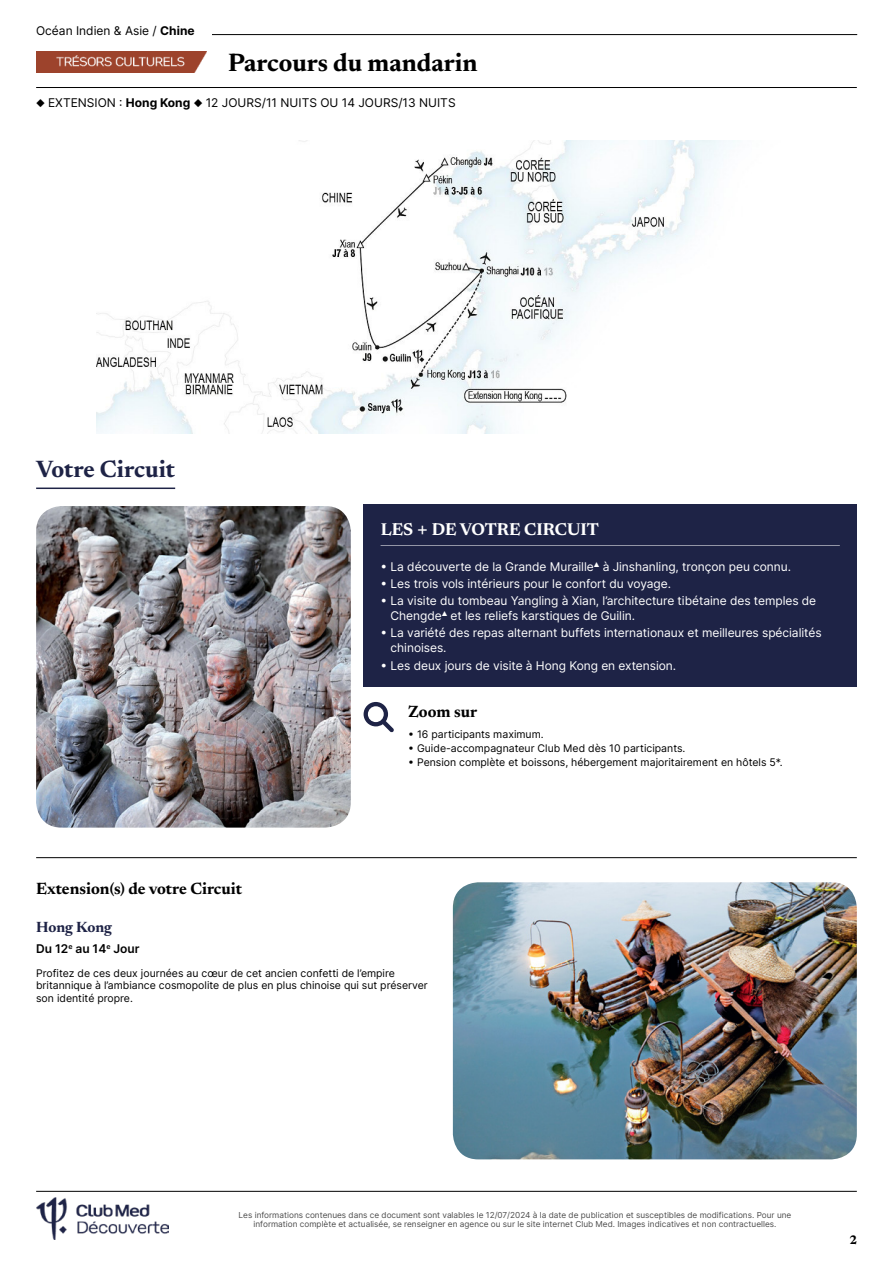
<style>
.page{position:relative;width:893px;height:1263px;background:#fff}
.page>*{position:absolute;margin:0;border:0;box-sizing:border-box;transform-origin:0 0}
.t1{font:700 25.5px "Newsreader 24 pt";color:#000}
.t2{font:700 24px "Newsreader 24 pt";color:#1e2346}
.t3{font:700 17.25px "Newsreader 24 pt";color:#fff}
.t4{font:700 16.5px "Newsreader 24 pt";color:#000}
.t5{font:700 15px "Newsreader 24 pt";color:#1e2346}
.t6{font:700 12.6px "Newsreader 24 pt";color:#000}
.t7{font:12px/15px "Inter";letter-spacing:-.005em;color:#fff}
.t8{font:12px "Inter";color:#000}
.t9{font:600 12px "Inter";color:#000}
.t10{font:10.5px/12.6px "Inter";color:#000}
.t11{font:8.25px/9px "Inter";color:#4d4d4d;text-align:center}
.s1{font-weight:700}
.s2{font-size:22.5px}
</style>
<div class="page">
<hr style="left:64px;top:34px;width:793px;height:1px;background:#000">
<img style="left:36px;top:51px;width:171px;height:21px">
<hr style="left:36px;top:87px;width:821px;height:1px;background:#000">
<div style="left:36px;top:26px;width:176px;height:17px;background:#fff"></div>
<hr style="left:36px;top:1191px;width:821px;height:1px;background:#000">
<img style="left:36px;top:1197px;width:132px;height:42px">
<img style="left:453px;top:882px;width:404px;height:277px">
<div style="left:364px;top:505px;width:493px;height:47px;background:#1e2346"></div>
<hr style="left:381px;top:545px;width:459px;height:2px;background:#fff">
<div style="left:364px;top:546px;width:493px;height:42px;background:#1e2346"></div>
<div style="left:364px;top:580px;width:493px;height:57px;background:#1e2346"></div>
<div style="left:364px;top:612px;width:493px;height:57px;background:#1e2346"></div>
<div style="left:364px;top:644px;width:493px;height:43px;background:#1e2346"></div>
<svg style="left:364px;top:702px;width:30px;height:30px"></svg>
<img style="left:36px;top:506px;width:315px;height:322px">
<hr style="left:36px;top:857px;width:821px;height:1px;background:#000">
<hr style="left:36px;top:487px;width:139px;height:2px;background:#1e2346">
<img style="left:97px;top:140px;width:638px;height:294px">
<p class="t8" style="left:36px;top:22px;width:160px">Océan Indien &amp; Asie / <span class="s1">Chine</span></p>
<h1 class="t1" style="left:228px;top:44px;width:251px">Parcours du mandarin</h1>
<p class="t8" style="left:36px;top:93px;width:421px">◆ EXTENSION : <span class="s1">Hong Kong</span> ◆ 12 JOURS/11 NUITS OU 14 JOURS/13 NUITS</p>
<h2 class="t2" style="left:36px;top:452px;width:141px">Votre Circuit</h2>
<h3 class="t3" style="left:381px;top:517px;width:220px">LES <span class="s2">+</span> DE VOTRE CIRCUIT</h3>
<p class="t7" style="left:381px;top:559px;width:412px">• La découverte de la Grande Muraille▲ à Jinshanling, tronçon peu connu.</p>
<p class="t7" style="left:381px;top:576px;width:292px">• Les trois vols intérieurs pour le confort du voyage.</p>
<p class="t7" style="left:391px;top:593px;width:427px;text-indent:-10px">• La visite du tombeau Yangling à Xian, l’architecture tibétaine des temples de<br>Chengde▲ et les reliefs karstiques de Guilin.</p>
<p class="t7" style="left:391px;top:625px;width:433px;text-indent:-10px">• La variété des repas alternant buffets internationaux et meilleures spécialités chinoises.</p>
<p class="t7" style="left:381px;top:657px;width:297px">• Les deux jours de visite à Hong Kong en extension.</p>
<h3 class="t4" style="left:408px;top:700px;width:70px">Zoom sur</h3>
<p class="t10" style="left:408px;top:728px;width:137px">• 16 participants maximum.</p>
<p class="t10" style="left:408px;top:741px;width:279px">• Guide-accompagnateur Club Med dès 10 participants.</p>
<p class="t10" style="left:408px;top:755px;width:376px">• Pension complète et boissons, hébergement majoritairement en hôtels 5*.</p>
<h3 class="t4" style="left:36px;top:877px;width:208px">Extension(s) de votre Circuit</h3>
<p class="t5" style="left:36px;top:917px;width:77px">Hong Kong</p>
<p class="t9" style="left:36px;top:940px;width:105px">Du 12<sup>e</sup> au 14<sup>e</sup> Jour</p>
<p class="t10" style="left:36px;top:966px;width:393px">Profitez de ces deux journées au cœur de cet ancien confetti de l’empire britannique à l’ambiance cosmopolite de plus en plus chinoise qui sut préserver son identité propre.</p>
<p class="t11" style="left:239px;top:1210px;width:554px">Les informations contenues dans ce document sont valables le 12/07/2024 à la date de publication et susceptibles de modifications. Pour une information complète et actualisée, se renseigner en agence ou sur le site internet Club Med. Images indicatives et non contractuelles.</p>
<p class="t6" style="left:849px;top:1230px;width:9px">2</p>
</div>
